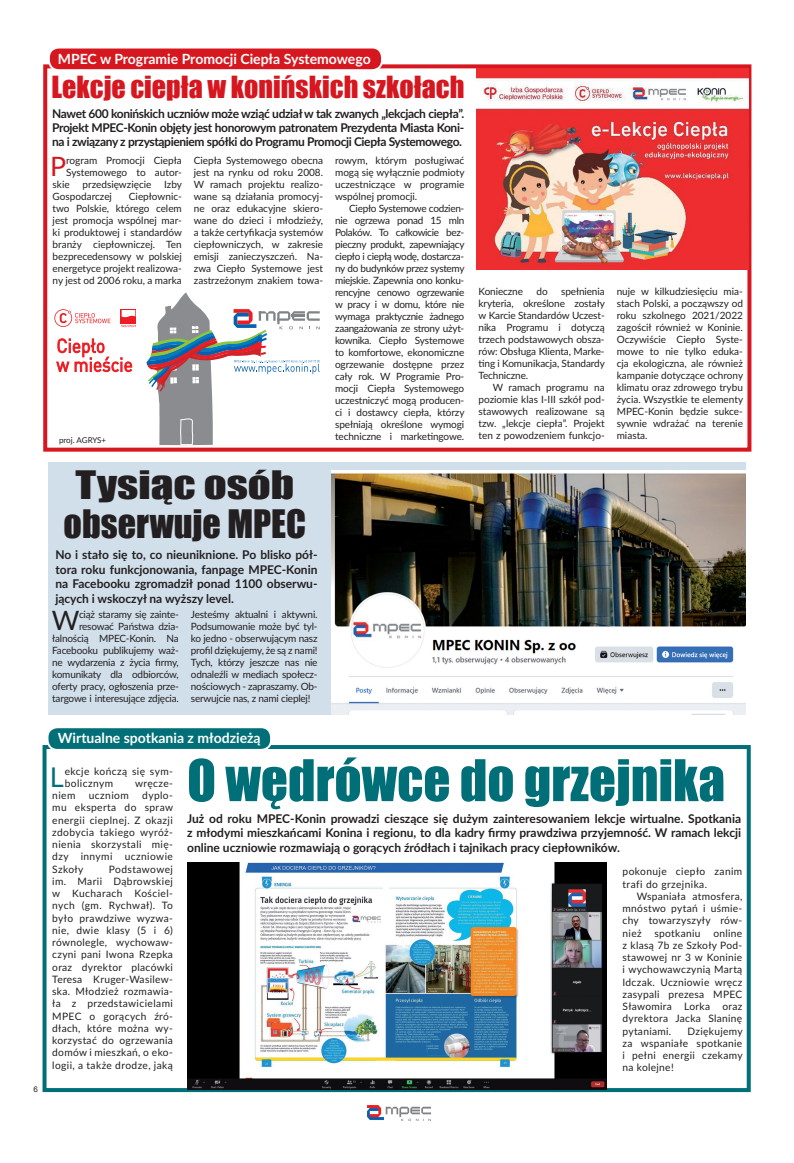
<style>
.page{position:relative;width:794px;height:1163px;background:#fff}
.page>*{position:absolute;margin:0;border:0;box-sizing:border-box;transform-origin:0 0}
.t1{font:53px "Impact";color:#006f78}
.t2{font:36px/38.2px "Impact";color:#231f20;text-align:center;scale:1.25 1}
.t3{font:28px "Impact";color:#d7171f}
.t4{font:27.3px "Lato Latin";color:#006f78}
.t5{font:26.7px "Lato Latin";color:#d7171f}
.t6{font:26.7px "Lato Latin";color:#231f20}
.t7{font:700 14px "Lato Latin";color:#fff}
.t8{font:700 12px/14.4px "Lato Latin";color:#231f20;text-align:justify}
.t9{font:10.2px/12.2px "Lato Latin";letter-spacing:.03em;color:#231f20;text-align:justify}
.t10{font:10px/12px "Lato Latin";letter-spacing:-.01em;color:#231f20;text-align:justify}
.t11{font:8px "Lato Latin";color:#231f20}
.t12{font:8px "Nimbus San L";color:#231f20}
</style>
<div class="page">
<div style="left:48px;top:462px;width:697px;height:252px;background:#d1dfea"></div>
<img style="left:367px;top:1105px;width:63px;height:14px">
<div style="left:43px;top:64px;width:708px;height:387px;border:4px solid #d7171f"></div>
<div style="left:43px;top:745px;width:707px;height:346px;border:4px solid #006f78"></div>
<img style="left:331px;top:470px;width:414px;height:244px">
<img style="left:187px;top:862px;width:420px;height:227px">
<img style="left:476px;top:68px;width:272px;height:201px">
<div style="left:49px;top:47px;width:333px;height:23px;background:#d7171f;border-radius:10px"></div>
<div style="left:48px;top:46px;width:335px;height:25px;border:2px solid #fff;border-radius:10px"></div>
<div style="left:47px;top:727px;width:224px;height:22px;background:#006f78;border-radius:10px"></div>
<div style="left:46px;top:726px;width:226px;height:24px;border:2px solid #fff;border-radius:10px"></div>
<svg style="left:56px;top:338px;width:76px;height:34px"></svg>
<div style="left:121px;top:309px;width:15px;height:15px;background:#ee1d23"></div>
<svg style="left:122px;top:310px;width:13px;height:8px"></svg>
<svg style="left:121px;top:325px;width:15px;height:2px"></svg>
<svg style="left:54px;top:309px;width:56px;height:18px"></svg>
<svg style="left:146px;top:292px;width:174px;height:153px"></svg>
<p class="t12" style="left:34px;top:1083px;width:6px">6</p>
<h3 class="t7" style="left:58px;top:51px;width:314px">MPEC w Programie Promocji Ciepła Systemowego</h3>
<h3 class="t3" style="left:51px;top:66px;width:414px">Lekcje ciepła w konińskich szkołach</h3>
<p class="t8" style="left:52px;top:106px;width:413px">Nawet 600 konińskich uczniów może wziąć udział w tak zwanych „lekcjach ciepła”.<br>Projekt MPEC-Konin objęty jest honorowym patronatem Prezydenta Miasta Koni&shy;na i związany z przystąpieniem spółki do Programu Promocji Ciepła Systemowego.</p>
<h3 class="t5" style="left:50px;top:151px;width:18px">P</h3>
<p class="t10" style="left:66px;top:154px;width:117px">rogram Promocji Ciepła</p>
<p class="t10" style="left:66px;top:166px;width:117px">Systemowego to autor-</p>
<p class="t10" style="left:53px;top:178px;width:19px">skie</p>
<p class="t10" style="left:82px;top:178px;width:71px">przedsięwzięcie</p>
<p class="t10" style="left:164px;top:178px;width:19px">Izby</p>
<p class="t10" style="left:53px;top:190px;width:61px">Gospodarczej</p>
<p class="t10" style="left:53px;top:190px;width:131px;text-indent:76px">Ciepłownic&shy;two Polskie, którego celem jest promocja wspólnej mar&shy;ki produktowej i standardów branży ciepłowniczej. Ten bezprecedensowy w polskiej energetyce projekt realizowa&shy;ny jest od 2006 roku, a marka</p>
<p class="t11" style="left:59px;top:435px;width:49px">proj. AGRYS+</p>
<p class="t10" style="left:194px;top:154px;width:131px">Ciepła Systemowego obecna jest na rynku od roku 2008.<br>W ramach projektu realizo&shy;wane są działania promocyj&shy;ne oraz edukacyjne skiero&shy;wane do dzieci i młodzieży, a także certyfikacja systemów ciepłowniczych, w zakresie emisji zanieczyszczeń. Na&shy;zwa Ciepło Systemowe jest zastrzeżonym znakiem towa-</p>
<p class="t10" style="left:335px;top:154px;width:131px">rowym, którym posługiwać mogą się wyłącznie podmioty uczestniczące w programie wspólnej promocji.</p>
<p class="t10" style="left:335px;top:202px;width:131px;text-indent:14px">Ciepło Systemowe codzien&shy;nie ogrzewa ponad 15 mln Polaków. To całkowicie bez&shy;pieczny produkt, zapewniający ciepło i ciepłą wodę, dostarcza&shy;ny do budynków przez systemy miejskie. Zapewnia ono konku&shy;rencyjne cenowo ogrzewanie w pracy i w domu, które nie wymaga praktycznie żadnego zaangażowania ze strony użyt&shy;kownika. Ciepło Systemowe to komfortowe, ekonomiczne ogrzewanie dostępne przez cały rok. W Programie Pro&shy;mocji Ciepła Systemowego uczestniczyć mogą producen&shy;ci i dostawcy ciepła, którzy spełniają określone wymogi techniczne i marketingowe.</p>
<h2 class="t2" style="left:64px;top:465px;width:195px">Tysiąc osób obserwuje MPEC</h2>
<p class="t8" style="left:55px;top:547px;width:264px">No i stało się to, co nieuniknione. Po blisko pół&shy;tora roku funkcjonowania, fanpage MPEC-Konin na Facebooku zgromadził ponad 1100 obserwu&shy;jących i wskoczył na wyższy level.</p>
<p class="t10" style="left:52px;top:608px;width:128px;text-align:right">ciąż staramy się zainte&shy;resować Państwa dzia&shy;łalnością MPEC-Konin. Na<br>Facebooku publikujemy waż&shy;ne wydarzenia z życia firmy, komunikaty dla odbiorców, oferty pracy, ogłoszenia prze&shy;targowe i interesujące zdjęcia.</p>
<p class="t10" style="left:191px;top:608px;width:128px">Jesteśmy aktualni i aktywni.<br>Podsumowanie może być tyl&shy;ko jedno - obserwującym nasz profil dziękujemy, że są z nami!<br>Tych, którzy jeszcze nas nie odnaleźli w mediach społecz&shy;nościowych - zapraszamy. Ob&shy;serwujcie nas, z nami cieplej!</p>
<h3 class="t6" style="left:52px;top:605px;width:29px">W</h3>
<p class="t10" style="left:478px;top:285px;width:128px;text-indent:83px">spełnienia kryteria, określone zostały w Karcie Standardów Uczest&shy;nika Programu i dotyczą trzech podstawowych obsza&shy;rów: Obsługa Klienta, Marke&shy;ting i Komunikacja, Standardy Techniczne.</p>
<p class="t10" style="left:478px;top:381px;width:128px;text-indent:14px">W ramach programu na poziomie klas I-III szkół pod&shy;stawowych realizowane są tzw. „lekcje ciepła”. Projekt ten z powodzeniem funkcjo-</p>
<p class="t10" style="left:478px;top:285px;width:46px">Konieczne</p>
<p class="t10" style="left:536px;top:285px;width:13px">do</p>
<p class="t10" style="left:617px;top:285px;width:128px">nuje w kilkudziesięciu mia&shy;stach Polski, a począwszy od roku szkolnego 2021/2022 zagościł również w Koninie.<br>Oczywiście Ciepło Syste&shy;mowe to nie tylko eduka&shy;cja ekologiczna, ale również kampanie dotyczące ochrony klimatu oraz zdrowego trybu życia. Wszystkie te elementy MPEC-Konin będzie sukce&shy;sywnie wdrażać na terenie miasta.</p>
<h3 class="t7" style="left:58px;top:730px;width:204px">Wirtualne spotkania z młodzieżą</h3>
<h1 class="t1" style="left:187px;top:739px;width:539px">O wędrówce do grzejnika</h1>
<p class="t8" style="left:187px;top:811px;width:555px">Już od roku MPEC-Konin prowadzi cieszące się dużym zainteresowaniem lekcje wirtualne. Spotkania z młodymi mieszkańcami Konina i regionu, to dla kadry firmy prawdziwa przyjemność. W ramach lekcji online uczniowie rozmawiają o gorących źródłach i tajnikach pracy ciepłowników.</p>
<p class="t9" style="left:622px;top:865px;width:121px">pokonuje ciepło zanim trafi do grzejnika.</p>
<p class="t9" style="left:622px;top:889px;width:121px;text-indent:14px">Wspaniała atmosfera, mnóstwo pytań i uśmie&shy;chy towarzyszyły rów&shy;nież</p>
<h3 class="t4" style="left:50px;top:761px;width:15px">L</h3>
<p class="t9" style="left:65px;top:764px;width:110px">ekcje kończą się sym&shy;bolicznym</p>
<p class="t9" style="left:135px;top:776px;width:39px">wręcze-</p>
<p class="t9" style="left:52px;top:789px;width:122px;text-indent:90px">dyplo&shy;mu eksperta do spraw energii cieplnej. Z okazji zdobycia takiego wyróż&shy;nienia skorzystali mię&shy;dzy innymi uczniowie Szkoły</p>
<p class="t9" style="left:52px;top:789px;width:25px">niem</p>
<p class="t9" style="left:89px;top:789px;width:41px">uczniom</p>
<p class="t9" style="left:52px;top:862px;width:122px;text-indent:57px">Podstawowej im. Marii Dąbrowskiej w Kucharach Kościel&shy;nych (gm. Rychwał). To było prawdziwe wyzwa&shy;nie, dwie klasy (5 i 6) równolegle, wychowaw&shy;czyni pani Iwona Rzepka oraz dyrektor placówki Teresa Kruger-Wasilew&shy;ska. Młodzież rozmawia&shy;ła z przedstawicielami MPEC o gorących źró&shy;dłach, które można wy&shy;korzystać do ogrzewania domów i mieszkań, o eko&shy;logii, a także drodze, jaką</p>
<p class="t9" style="left:622px;top:926px;width:121px;text-indent:91px">online z klasą 7b ze Szkoły Pod&shy;stawowej nr 3 w Koninie i wychowawczynią Martą Idczak. Uczniowie wręcz zasypali prezesa MPEC Sławomira Lorka oraz dyrektora Jacka Slaninę pytaniami.</p>
<p class="t9" style="left:654px;top:926px;width:47px">spotkaniu</p>
<p class="t9" style="left:622px;top:1024px;width:121px;text-indent:65px">Dziękujemy za wspaniałe spotkanie i pełni energii czekamy na kolejne!</p>
</div>
